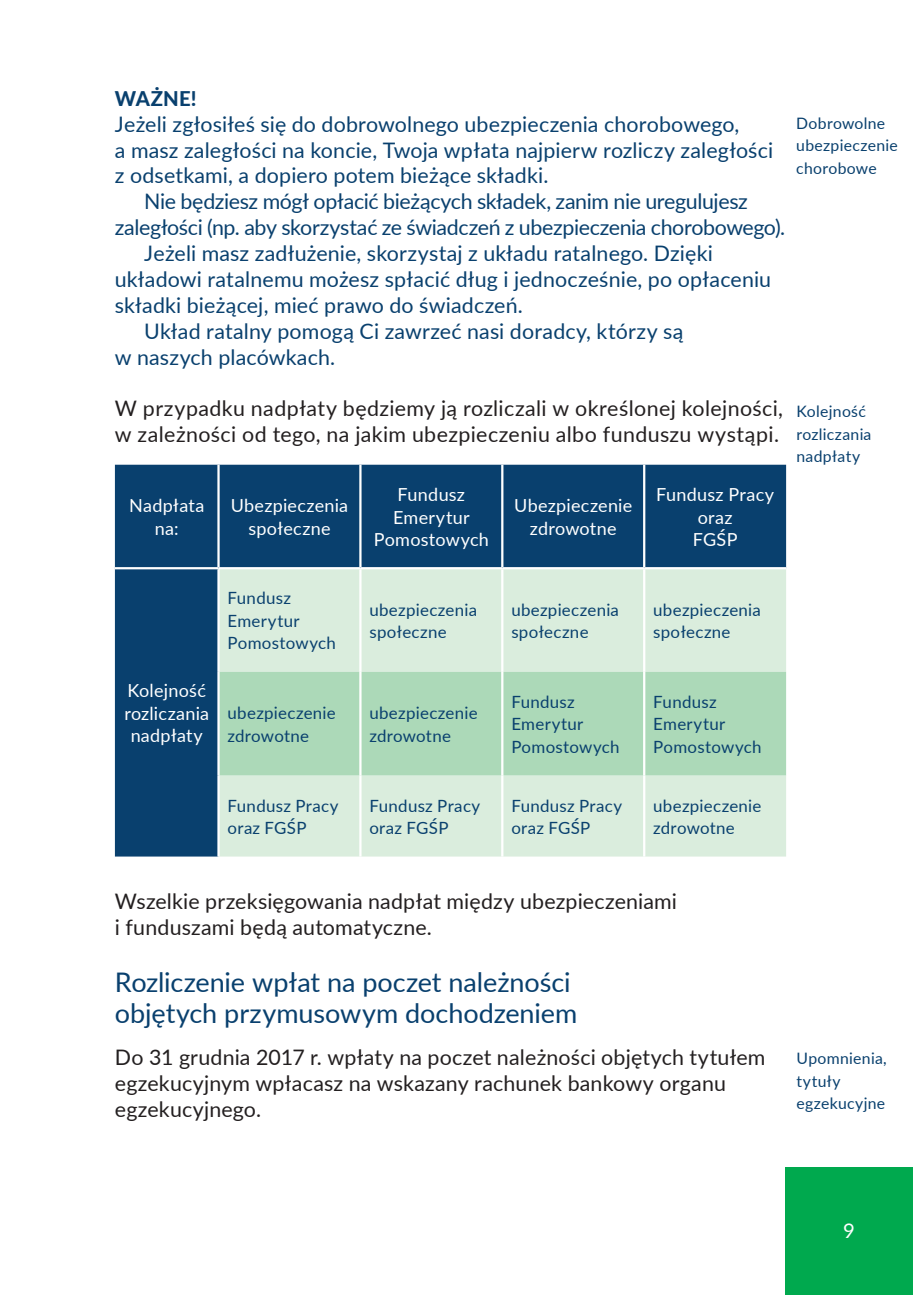
<style>
.page{position:relative;width:913px;height:1295px;background:#fff}
.page>*{position:absolute;margin:0;border:0;box-sizing:border-box;transform-origin:0 0}
.t1{font:27px/31.5px "Lato";letter-spacing:-.005em;color:#09406e}
.t2{font:21.38px/25.9px "Lato";letter-spacing:.005em;color:#09406e}
.t3{font:21.38px/25.9px "Lato";letter-spacing:.01em;color:#231f20}
.t4{font:21.38px "Lato";letter-spacing:-.015em;color:#09406e}
.t5{font:21.38px "Lato";letter-spacing:-.02em;color:#09406e}
.t6{font:800 20.25px "Lato";letter-spacing:.01em;color:#09406e}
.t7{font:20.25px "Lato";color:#fff}
.t8{font:18px/22.5px "Lato";letter-spacing:.015em;color:#fff;text-align:center}
.t9{font:16.88px/22.5px "Lato";letter-spacing:.015em;color:#09406e}
.t10{font:15.75px/22.5px "Lato";letter-spacing:.02em;color:#09406e}
</style>
<div class="page">
<div style="left:784px;top:1167px;width:128px;height:128px;background:#00a94e"></div>
<div style="left:115px;top:465px;width:670px;height:391px;background:#09406e"></div>
<div style="left:219px;top:569px;width:566px;height:287px;background:#daeddd"></div>
<div style="left:219px;top:672px;width:566px;height:103px;background:#acd9b8"></div>
<hr style="left:217px;top:569px;width:2px;height:103px;background:#fff">
<hr style="left:359px;top:569px;width:2px;height:103px;background:#fff">
<hr style="left:501px;top:569px;width:2px;height:103px;background:#fff">
<hr style="left:642px;top:569px;width:3px;height:103px;background:#fff">
<hr style="left:217px;top:672px;width:2px;height:103px;background:#fff">
<hr style="left:359px;top:672px;width:2px;height:103px;background:#fff">
<hr style="left:501px;top:672px;width:2px;height:103px;background:#fff">
<hr style="left:642px;top:672px;width:3px;height:103px;background:#fff">
<hr style="left:217px;top:775px;width:2px;height:81px;background:#fff">
<hr style="left:359px;top:775px;width:2px;height:81px;background:#fff">
<hr style="left:501px;top:775px;width:2px;height:81px;background:#fff">
<hr style="left:642px;top:775px;width:3px;height:81px;background:#fff">
<hr style="left:217px;top:465px;width:2px;height:102px;background:#fff">
<hr style="left:359px;top:465px;width:2px;height:102px;background:#fff">
<hr style="left:501px;top:465px;width:2px;height:102px;background:#fff">
<hr style="left:642px;top:465px;width:3px;height:102px;background:#fff">
<hr style="left:115px;top:567px;width:103px;height:2px;background:#fff">
<hr style="left:218px;top:567px;width:142px;height:2px;background:#fff">
<hr style="left:360px;top:567px;width:142px;height:2px;background:#fff">
<hr style="left:502px;top:567px;width:142px;height:2px;background:#fff">
<hr style="left:644px;top:567px;width:141px;height:2px;background:#fff">
<p class="t6" style="left:115px;top:83px;width:83px">WAŻNE!</p>
<p class="t2" style="left:115px;top:110px;width:659px">Jeżeli zgłosiłeś się do dobrowolnego ubezpieczenia chorobowego,<br>a masz zaległości na koncie, Twoja wpłata najpierw rozliczy zaległości z odsetkami, a dopiero potem bieżące składki.</p>
<p class="t5" style="left:144px;top:186px;width:605px">Nie będziesz mógł opłacić bieżących składek, zanim nie uregulujesz</p>
<p class="t4" style="left:115px;top:212px;width:671px">zaległości (np. aby skorzystać ze świadczeń z ubezpieczenia chorobowego).</p>
<p class="t2" style="left:144px;top:239px;width:570px">Jeżeli masz zadłużenie, skorzystaj z układu ratalnego. Dzięki</p>
<p class="t2" style="left:115px;top:265px;width:657px">układowi ratalnemu możesz spłacić dług i jednocześnie, po opłaceniu</p>
<p class="t2" style="left:115px;top:291px;width:409px">składki bieżącej, mieć prawo do świadczeń.</p>
<p class="t2" style="left:144px;top:317px;width:540px">Układ ratalny pomogą Ci zawrzeć nasi doradcy, którzy są</p>
<p class="t2" style="left:115px;top:343px;width:222px">w naszych placówkach.</p>
<p class="t3" style="left:115px;top:395px;width:669px">W przypadku nadpłaty będziemy ją rozliczali w określonej kolejności, w zależności od tego, na jakim ubezpieczeniu albo funduszu wystąpi.</p>
<p class="t8" style="left:129px;top:494px;width:77px">Nadpłata na:</p>
<p class="t8" style="left:230px;top:494px;width:119px">Ubezpieczenia społeczne</p>
<p class="t8" style="left:373px;top:483px;width:117px">Fundusz<br>Emerytur<br>Pomostowych</p>
<p class="t8" style="left:514px;top:494px;width:120px">Ubezpieczenie zdrowotne</p>
<p class="t8" style="left:656px;top:483px;width:119px">Fundusz Pracy oraz<br>FGŚP</p>
<p class="t10" style="left:795px;top:111px;width:103px">Dobrowolne ubezpieczenie chorobowe</p>
<p class="t10" style="left:796px;top:399px;width:76px">Kolejność rozliczania nadpłaty</p>
<p class="t8" style="left:124px;top:678px;width:86px">Kolejność rozliczania nadpłaty</p>
<p class="t9" style="left:227px;top:586px;width:110px">Fundusz<br>Emerytur<br>Pomostowych</p>
<p class="t9" style="left:369px;top:597px;width:109px">ubezpieczenia społeczne</p>
<p class="t9" style="left:511px;top:597px;width:109px">ubezpieczenia społeczne</p>
<p class="t9" style="left:653px;top:597px;width:109px">ubezpieczenia społeczne</p>
<p class="t9" style="left:227px;top:701px;width:110px">ubezpieczenie zdrowotne</p>
<p class="t9" style="left:369px;top:701px;width:110px">ubezpieczenie zdrowotne</p>
<p class="t9" style="left:511px;top:690px;width:110px">Fundusz<br>Emerytur<br>Pomostowych</p>
<p class="t9" style="left:653px;top:690px;width:110px">Fundusz<br>Emerytur<br>Pomostowych</p>
<p class="t9" style="left:227px;top:793px;width:112px">Fundusz Pracy oraz FGŚP</p>
<p class="t9" style="left:369px;top:793px;width:112px">Fundusz Pracy oraz FGŚP</p>
<p class="t9" style="left:511px;top:793px;width:112px">Fundusz Pracy oraz FGŚP</p>
<p class="t9" style="left:653px;top:793px;width:110px">ubezpieczenie zdrowotne</p>
<p class="t3" style="left:115px;top:888px;width:563px">Wszelkie przeksięgowania nadpłat między ubezpieczeniami i funduszami będą automatyczne.</p>
<p class="t1" style="left:115px;top:965px;width:463px">Rozliczenie wpłat na poczet należności objętych przymusowym dochodzeniem</p>
<p class="t3" style="left:115px;top:1043px;width:651px">Do 31 grudnia 2017 r. wpłaty na poczet należności objętych tytułem egzekucyjnym wpłacasz na wskazany rachunek bankowy organu egzekucyjnego.</p>
<p class="t10" style="left:796px;top:1046px;width:92px">Upomnienia, tytuły egzekucyjne</p>
<p class="t7" style="left:842px;top:1216px;width:13px">9</p>
</div>
